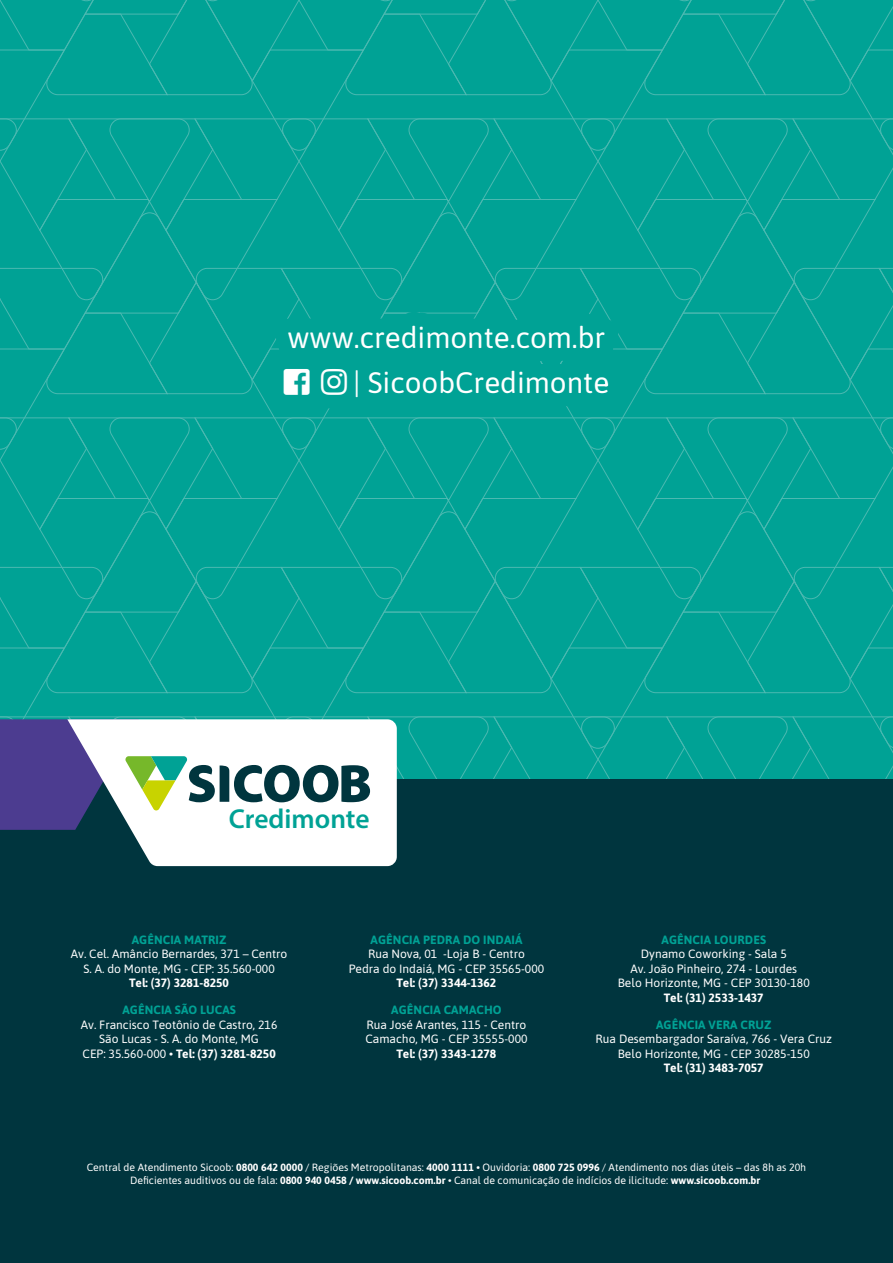
<style>
.page{position:relative;width:893px;height:1263px;background:#00a295}
.page>*{position:absolute;margin:0;border:0;box-sizing:border-box;transform-origin:0 0}
.t1{font:29.55px/45.5px "Asap";color:#fff;text-align:right}
.t2{font:600 27.45px "Myriad Pro";color:#00a295}
.t3{font:12px/14.4px "Asap";color:#fff;text-align:center}
.t4{font:700 12px "Asap";letter-spacing:.01em;color:#00a295}
.t5{font:700 12px "Asap";color:#fff}
.t6{font:10.5px/12.6px "Asap";color:#fff;text-align:center}
.s1{font-weight:700}
</style>
<div class="page">
<div style="left:0;top:779px;width:893px;height:484px;background:#00353e"></div>
<div style="left:131px;top:719px;width:266px;height:147px;background:#fff"></div>
<svg style="left:0;top:719px;width:370px;height:111px"></svg>
<div style="left:261px;top:486px;width:23px;height:179px;background:#00a295"></div>
<div style="left:284px;top:465px;width:22px;height:184px;background:#00a295"></div>
<div style="left:306px;top:465px;width:74px;height:210px;background:#00a295"></div>
<div style="left:246px;top:0;width:400px;height:465px;background:#00a295"></div>
<h1 class="t1" style="left:288px;top:313px;width:323px">www.credimonte.com.br | SicoobCredimonte</h1>
<h2 class="t2" style="left:229px;top:801px;width:142px">Credimonte</h2>
<p class="t4" style="left:132px;top:931px;width:96px">AGÊNCIA MATRIZ</p>
<p class="t3" style="left:71px;top:946px;width:218px">Av. Cel. Amâncio Bernardes, 371 – Centro<br>S. A. do Monte, MG - CEP: 35.560-000</p>
<p class="t5" style="left:129px;top:974px;width:101px">Tel: (37) 3281-8250</p>
<p class="t4" style="left:122px;top:1002px;width:115px">AGÊNCIA SÃO LUCAS</p>
<p class="t3" style="left:81px;top:1017px;width:198px">Av. Francisco Teotônio de Castro, 216<br>São Lucas - S. A. do Monte, MG<br>CEP: 35.560-000 • <span class="s1">Tel: (37) 3281-8250</span></p>
<p class="t4" style="left:371px;top:931px;width:153px">AGÊNCIA PEDRA DO INDAIÁ</p>
<p class="t3" style="left:349px;top:946px;width:197px">Rua Nova, 01 -Loja B - Centro<br>Pedra do Indaiá, MG - CEP 35565-000</p>
<p class="t5" style="left:397px;top:974px;width:101px">Tel: (37) 3344-1362</p>
<p class="t4" style="left:391px;top:1002px;width:112px">AGÊNCIA CAMACHO</p>
<p class="t3" style="left:365px;top:1017px;width:164px;text-align:left">Rua José Arantes, 115 - Centro<br>Camacho, MG - CEP 35555-000</p>
<p class="t5" style="left:397px;top:1045px;width:101px">Tel: (37) 3343-1278</p>
<p class="t4" style="left:661px;top:931px;width:106px">AGÊNCIA LOURDES</p>
<p class="t3" style="left:618px;top:946px;width:193px">Dynamo Coworking - Sala 5<br>Av. João Pinheiro, 274 - Lourdes<br>Belo Horizonte, MG - CEP 30130-180</p>
<p class="t5" style="left:664px;top:989px;width:101px">Tel: (31) 2533-1437</p>
<p class="t4" style="left:656px;top:1016px;width:117px">AGÊNCIA VERA CRUZ</p>
<p class="t3" style="left:596px;top:1031px;width:238px">Rua Desembargador Saraíva, 766 - Vera Cruz<br>Belo Horizonte, MG - CEP 30285-150</p>
<p class="t5" style="left:664px;top:1059px;width:101px">Tel: (31) 3483-7057</p>
<p class="t6" style="left:87px;top:1160px;width:721px">Central de Atendimento Sicoob: <span class="s1">0800 642 0000</span> / Regiões Metropolitanas: <span class="s1">4000 1111 •</span> Ouvidoria: <span class="s1">0800 725 0996</span> / Atendimento nos dias úteis – das 8h as 20h<br>Deficientes auditivos ou de fala: <span class="s1">0800 940 0458 / www.sicoob.com.br</span> • Canal de comunicação de indícios de ilicitude: <span class="s1">www.sicoob.com.br</span></p>
</div>
